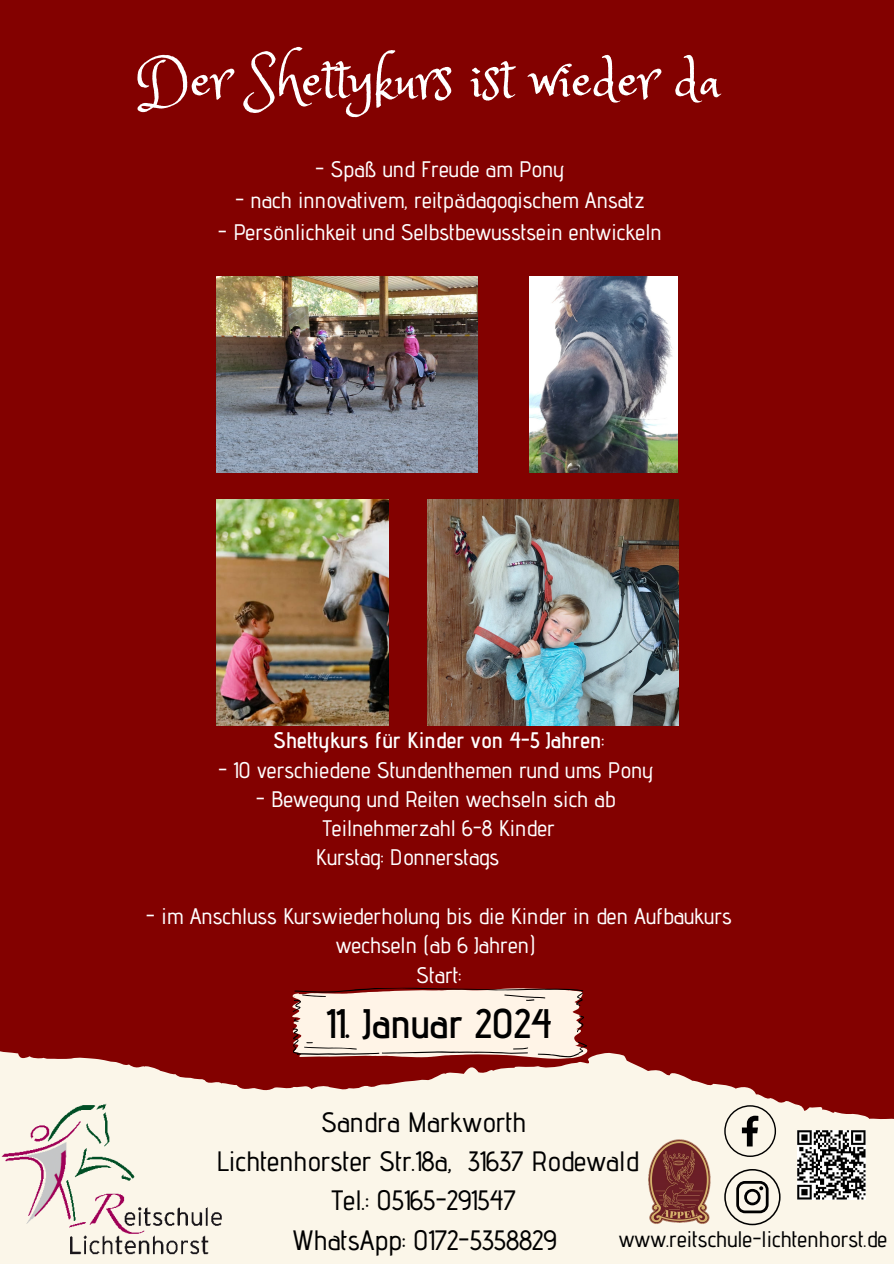
<style>
.page{position:relative;width:894px;height:1264px;background:#fff}
.page>*{position:absolute;margin:0;border:0;box-sizing:border-box;transform-origin:0 0}
.t1{font:56.7px "Princess Sofia";color:#fff}
.t2{font:600 41.25px "Advent Pro";color:#000}
.t3{font:500 28.05px "Advent Pro";color:#000}
.t4{font:500 22.5px/29.2px "Advent Pro";color:#fff;text-align:center}
.t5{font:600 22.5px "Advent Pro";color:#fff}
.t6{font:500 22.5px "Advent Pro";color:#000}
.s1{font-weight:500}
</style>
<div class="page">
<div style="left:0;top:0;width:893px;height:1263px;background:#830100"></div>
<img style="left:529px;top:277px;width:148px;height:195px">
<img style="left:216px;top:277px;width:261px;height:195px">
<img style="left:216px;top:499px;width:172px;height:226px">
<img style="left:427px;top:499px;width:251px;height:226px">
<svg style="left:0;top:1050px;width:893px;height:213px;fill:#fbf6e9"></svg>
<img style="left:0;top:1102px;width:223px;height:153px">
<svg style="left:727px;top:1168px;width:53px;height:57px;background:#c5c1b6"></svg>
<svg style="left:724px;top:1105px;width:51px;height:51px;background:#cfcbc0"></svg>
<img style="left:796px;top:1130px;width:69px;height:69px">
<svg style="left:291px;top:987px;width:296px;height:78px"></svg>
<img style="left:628px;top:1125px;width:99px;height:114px">
<p class="t1" style="left:136px;top:43px;width:587px">Der Shettykurs ist wieder da</p>
<p class="t4" style="left:315px;top:154px;width:251px">- Spaß und Freude am Pony</p>
<p class="t4" style="left:235px;top:185px;width:411px">- nach innovativem, reitpädagogischem Ansatz</p>
<p class="t4" style="left:218px;top:217px;width:445px">- Persönlichkeit und Selbstbewusstsein entwickeln</p>
<p class="t5" style="left:273px;top:726px;width:332px">Shettykurs für Kinder von 4-5 Jahren<span class="s1">:</span></p>
<p class="t4" style="left:218px;top:754px;width:436px">- 10 verschiedene Stundenthemen rund ums Pony</p>
<p class="t4" style="left:255px;top:784px;width:361px">- Bewegung und Reiten wechseln sich ab</p>
<p class="t4" style="left:323px;top:813px;width:233px">Teilnehmerzahl 6-8 Kinder</p>
<p class="t4" style="left:316px;top:842px;width:185px">Kurstag: Donnerstags</p>
<p class="t4" style="left:146px;top:901px;width:587px">- im Anschluss Kurswiederholung bis die Kinder in den Aufbaukurs wechseln (ab 6 Jahren)</p>
<p class="t4" style="left:416px;top:959px;width:46px">Start:</p>
<p class="t2" style="left:326px;top:997px;width:227px">11. Januar 2024</p>
<p class="t3" style="left:321px;top:1104px;width:206px">Sandra Markworth</p>
<p class="t3" style="left:216px;top:1143px;width:424px">Lichtenhorster Str.18a, 31637 Rodewald</p>
<p class="t3" style="left:332px;top:1183px;width:185px">Tel.: 05165-291547</p>
<p class="t3" style="left:291px;top:1222px;width:266px">WhatsApp: 0172-5358829</p>
<p class="t6" style="left:618px;top:1225px;width:270px">www.reitschule-lichtenhorst.de</p>
</div>
